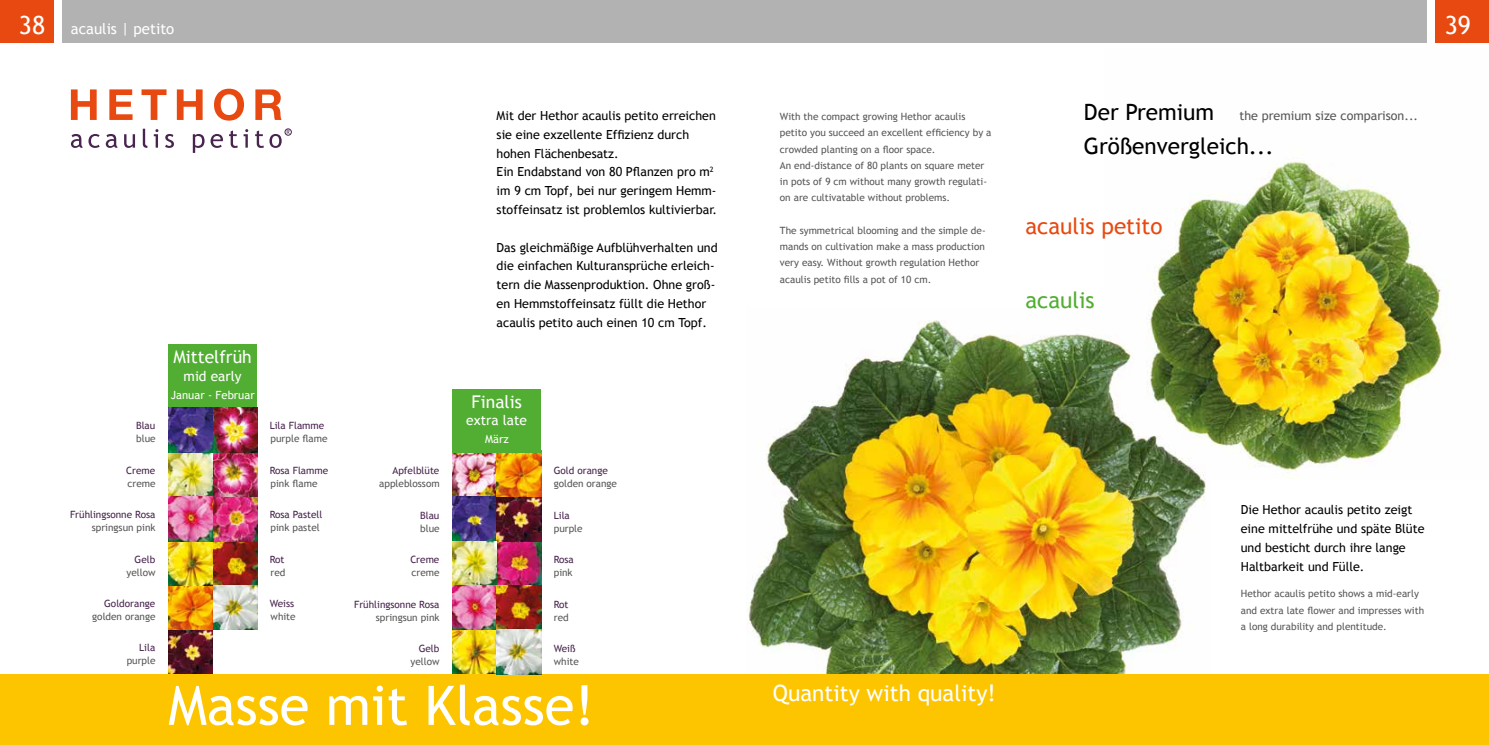
<style>
.page{position:relative;width:1489px;height:745px;background:#fff}
.page>*{position:absolute;margin:0;border:0;box-sizing:border-box;transform-origin:0 0}
.t1{font:22.5px/33.8px "Trebuchet MS";color:#000}
.t2{font:22.5px "Trebuchet MS";color:#fff}
.t3{font:22.5px "Trebuchet MS";color:#e84910}
.t4{font:22.5px "Trebuchet MS";color:#52ae32}
.t5{font:17.5px "Trebuchet MS";color:#fff}
.t6{font:15px "Trebuchet MS";color:#fff}
.t7{font:13.75px "Trebuchet MS";color:#fff}
.t8{font:12.5px/18.8px "Trebuchet MS";color:#000}
.t9{font:12.5px "Trebuchet MS";color:#575756}
.t10{font:11.25px "Trebuchet MS";color:#fff}
.t11{font:10px/16.2px "Trebuchet MS";color:#575756}
.t12{font:10px "Trebuchet MS";color:#48244e}
.s1{font-size:25px}
.s2{font-family:"Corporate S"}
</style>
<div class="page">
<img style="left:497px;top:540px;width:44px;height:45px">
<img style="left:452px;top:452px;width:44px;height:44px">
<img style="left:168px;top:629px;width:45px;height:44px">
<div style="left:168px;top:344px;width:89px;height:63px;background:#52ae32"></div>
<img style="left:168px;top:407px;width:89px;height:222px">
<img style="left:452px;top:629px;width:44px;height:44px">
<img style="left:452px;top:496px;width:45px;height:133px">
<img style="left:496px;top:496px;width:45px;height:44px">
<img style="left:496px;top:452px;width:45px;height:44px">
<div style="left:452px;top:388px;width:89px;height:64px;background:#52ae32"></div>
<img style="left:1151px;top:161px;width:298px;height:317px">
<div style="left:1435px;top:0;width:53px;height:43px;background:#e84910"></div>
<div style="left:62px;top:0;width:1364px;height:43px;background:#b3b2b2"></div>
<div style="left:0;top:0;width:53px;height:43px;background:#e84910"></div>
<img style="left:747px;top:307px;width:463px;height:366px">
<div style="left:0;top:673px;width:1488px;height:71px;background:#fdc500"></div>
<svg style="left:169px;top:684px;width:419px;height:41px"></svg>
<svg style="left:71px;top:89px;width:211px;height:31px"></svg>
<svg style="left:71px;top:129px;width:220px;height:24px"></svg>
<img style="left:496px;top:585px;width:45px;height:88px">
<h3 class="t6" style="left:19px;top:20px;width:157px"><span class="s1">38</span> acaulis <span class="s2">|</span> petito</h3>
<p class="t12" style="left:136px;top:419px;width:21px">Blau</p>
<p class="t12" style="left:126px;top:464px;width:31px">Creme</p>
<p class="t12" style="left:70px;top:508px;width:87px">Frühlingsonne Rosa</p>
<p class="t12" style="left:135px;top:553px;width:22px">Gelb</p>
<p class="t12" style="left:104px;top:597px;width:53px">Goldorange</p>
<p class="t12" style="left:139px;top:641px;width:18px">Lila</p>
<p class="t11" style="left:136px;top:430px;width:21px">blue</p>
<p class="t11" style="left:127px;top:475px;width:30px">creme</p>
<p class="t11" style="left:92px;top:519px;width:65px">springsun pink</p>
<p class="t11" style="left:126px;top:563px;width:31px">yellow</p>
<p class="t11" style="left:92px;top:608px;width:65px">golden orange</p>
<p class="t11" style="left:127px;top:652px;width:30px">purple</p>
<h2 class="t5" style="left:173px;top:346px;width:80px">Mittelfrüh</h2>
<h3 class="t7" style="left:183px;top:367px;width:60px">mid early</h3>
<p class="t10" style="left:171px;top:388px;width:85px">Januar - Februar</p>
<p class="t12" style="left:270px;top:419px;width:56px">Lila Flamme</p>
<p class="t12" style="left:270px;top:464px;width:60px">Rosa Flamme</p>
<p class="t12" style="left:270px;top:508px;width:54px">Rosa Pastell</p>
<p class="t12" style="left:270px;top:553px;width:16px">Rot</p>
<p class="t12" style="left:270px;top:597px;width:26px">Weiss</p>
<p class="t11" style="left:270px;top:430px;width:58px">purple flame</p>
<p class="t11" style="left:270px;top:475px;width:48px">pink flame</p>
<p class="t11" style="left:270px;top:519px;width:51px">pink pastel</p>
<p class="t11" style="left:270px;top:563px;width:16px">red</p>
<p class="t11" style="left:270px;top:608px;width:27px">white</p>
<p class="t12" style="left:392px;top:464px;width:48px">Apfelblüte</p>
<p class="t12" style="left:420px;top:509px;width:21px">Blau</p>
<p class="t12" style="left:410px;top:553px;width:31px">Creme</p>
<p class="t12" style="left:354px;top:598px;width:87px">Frühlingsonne Rosa</p>
<p class="t12" style="left:418px;top:642px;width:22px">Gelb</p>
<p class="t11" style="left:379px;top:475px;width:62px">appleblossom</p>
<p class="t11" style="left:420px;top:520px;width:21px">blue</p>
<p class="t11" style="left:411px;top:564px;width:30px">creme</p>
<p class="t11" style="left:376px;top:608px;width:65px">springsun pink</p>
<p class="t11" style="left:410px;top:653px;width:31px">yellow</p>
<p class="t8" style="left:496px;top:106px;width:222px">Mit der Hethor acaulis petito erreichen sie eine exzellente Effizienz durch hohen Flächenbesatz.<br>Ein Endabstand von 80 Pflanzen pro m<sup>2 </sup>im 9 cm Topf, bei nur geringem Hemm&shy;stoffeinsatz ist problemlos kultivierbar.</p>
<p class="t8" style="left:496px;top:238px;width:222px">Das gleichmäßige Aufblühverhalten und die einfachen Kulturansprüche erleich&shy;tern die Massenproduktion. Ohne groß&shy;en Hemmstoffeinsatz füllt die Hethor acaulis petito auch einen 10 cm Topf.</p>
<h2 class="t5" style="left:471px;top:391px;width:52px">Finalis</h2>
<h3 class="t7" style="left:466px;top:412px;width:62px">extra late</h3>
<p class="t10" style="left:485px;top:432px;width:25px">März</p>
<p class="t12" style="left:553px;top:464px;width:56px">Gold orange</p>
<p class="t12" style="left:553px;top:509px;width:18px">Lila</p>
<p class="t12" style="left:553px;top:553px;width:22px">Rosa</p>
<p class="t12" style="left:553px;top:598px;width:16px">Rot</p>
<p class="t12" style="left:553px;top:642px;width:23px">Weiß</p>
<p class="t11" style="left:553px;top:475px;width:65px">golden orange</p>
<p class="t11" style="left:553px;top:520px;width:30px">purple</p>
<p class="t11" style="left:553px;top:564px;width:20px">pink</p>
<p class="t11" style="left:553px;top:608px;width:16px">red</p>
<p class="t11" style="left:553px;top:653px;width:27px">white</p>
<p class="t11" style="left:780px;top:108px;width:213px">With the compact growing Hethor acaulis petito you succeed an excellent efficiency by a crowded planting on a floor space.<br>An end-distance of 80 plants on square meter in pots of 9 cm without many growth regulati&shy;on are cultivatable without problems.</p>
<p class="t11" style="left:780px;top:222px;width:207px">The symmetrical blooming and the simple de&shy;mands on cultivation make a mass production very easy. Without growth regulation Hethor acaulis petito fills a pot of 10 cm.</p>
<h1 class="t1" style="left:1083px;top:95px;width:191px">Der Premium<br>Größenvergleich...</h1>
<p class="t9" style="left:1239px;top:108px;width:180px">the premium size comparison...</p>
<h1 class="t3" style="left:1025px;top:212px;width:139px">acaulis petito</h1>
<h1 class="t4" style="left:1025px;top:286px;width:71px">acaulis</h1>
<h1 class="t2" style="left:772px;top:679px;width:224px">Quantity with quality!</h1>
<p class="t8" style="left:1240px;top:500px;width:185px">Die Hethor acaulis petito zeigt eine mittelfrühe und späte Blüte und besticht durch ihre lange<br>Haltbarkeit und Fülle.</p>
<p class="t11" style="left:1240px;top:585px;width:185px">Hethor acaulis petito shows a mid-early and extra late flower and impresses with a long durability and plentitude.</p>
</div>
